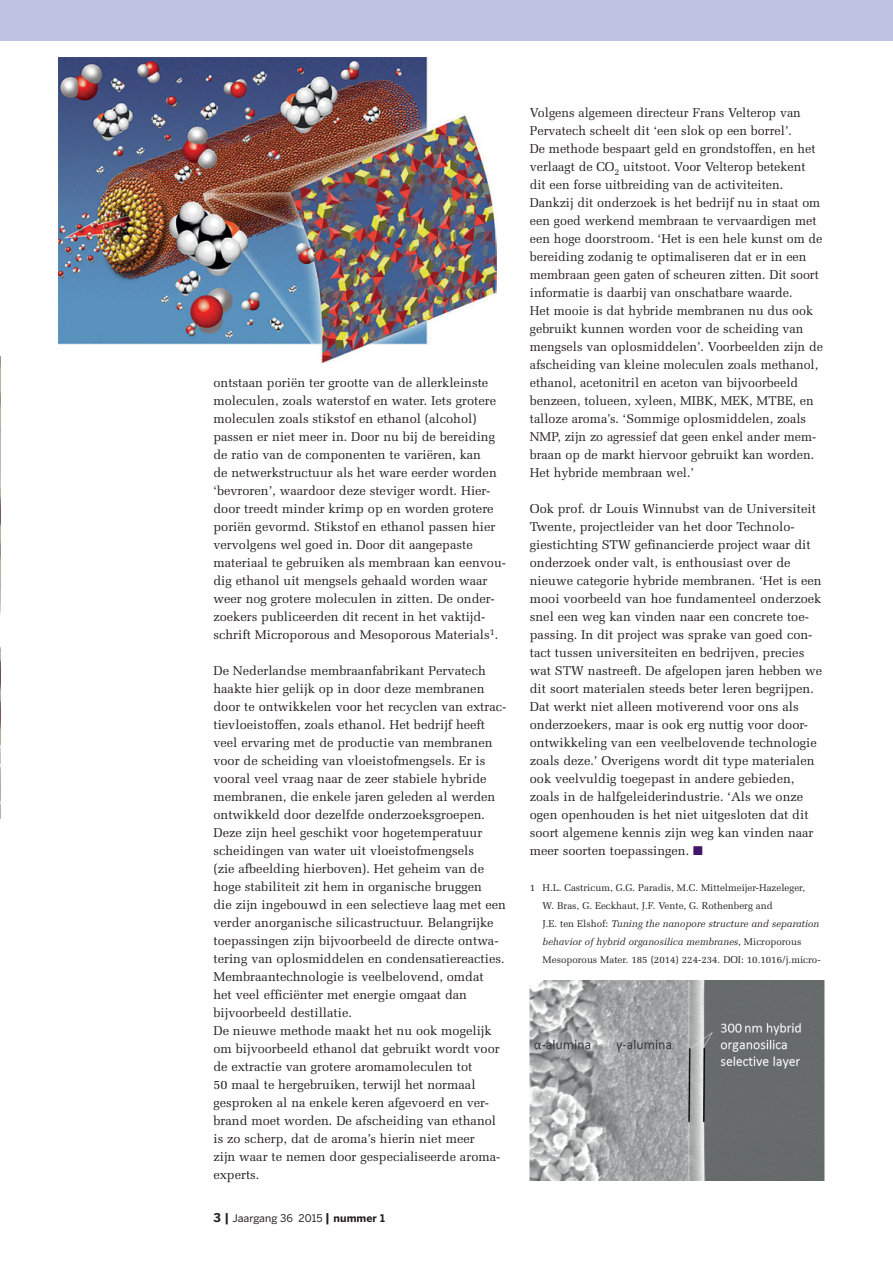
<style>
.page{position:relative;width:893px;height:1263px;background:#fff}
.page>*{position:absolute;margin:0;border:0;box-sizing:border-box;transform-origin:0 0}
.t1{font:12.75px/18px "Melior";color:#231f20}
.t2{font:10.5px "Benton Sans";letter-spacing:.005em;color:#231f20}
.t3{font:9.75px/18px "Melior";color:#231f20}
.s1{font-weight:700;font-size:12px}
.s2{font-weight:700}
.s3{color:#44146b}
.s4{font-style:italic}
</style>
<div class="page">
<div style="left:0;top:0;width:893px;height:40px;background:#bfc2e1"></div>
<img style="left:0;top:356px;width:1px;height:463px">
<img style="left:58px;top:57px;width:439px;height:307px">
<img style="left:530px;top:981px;width:295px;height:199px">
<p class="t1" style="left:213px;top:373px;width:294px">ontstaan poriën ter grootte van de allerkleinste moleculen, zoals waterstof en water. Iets grotere moleculen zoals stikstof en ethanol (alcohol) passen er niet meer in. Door nu bij de bereiding de ratio van de componenten te variëren, kan<br>de netwerkstructuur als het ware eerder worden ‘bevroren’, waardoor deze steviger wordt. Hier&shy;door treedt minder krimp op en worden grotere poriën gevormd. Stikstof en ethanol passen hier vervolgens wel goed in. Door dit aangepaste materiaal te gebruiken als membraan kan eenvou&shy;dig ethanol uit mengsels gehaald worden waar weer nog grotere moleculen in zitten. De onder&shy;zoekers publiceerden dit recent in het vaktijd&shy;schrift Microporous and Mesoporous Materials<sup>1</sup>.</p>
<p class="t1" style="left:213px;top:661px;width:294px">De Nederlandse membraanfabrikant Pervatech haakte hier gelijk op in door deze membranen door te ontwikkelen voor het recyclen van extrac&shy;tievloeistoffen, zoals ethanol. Het bedrijf heeft veel ervaring met de productie van membranen voor de scheiding van vloeistofmengsels. Er is vooral veel vraag naar de zeer stabiele hybride membranen, die enkele jaren geleden al werden ontwikkeld door dezelfde onderzoeksgroepen.<br>Deze zijn heel geschikt voor hogetemperatuur scheidingen van water uit vloeistofmengsels<br>(zie afbeelding hierboven). Het geheim van de hoge stabiliteit zit hem in organische bruggen<br>die zijn ingebouwd in een selectieve laag met een verder anorganische silicastructuur. Belangrijke toepassingen zijn bijvoorbeeld de directe ontwa&shy;tering van oplosmiddelen en condensatiereacties.<br>Membraantechnologie is veelbelovend, omdat<br>het veel efficiënter met energie omgaat dan bijvoorbeeld destillatie.<br>De nieuwe methode maakt het nu ook mogelijk om bijvoorbeeld ethanol dat gebruikt wordt voor de extractie van grotere aromamoleculen tot<br>50 maal te hergebruiken, terwijl het normaal gesproken al na enkele keren afgevoerd en ver&shy;brand moet worden. De afscheiding van ethanol is zo scherp, dat de aroma’s hierin niet meer<br>zijn waar te nemen door gespecialiseerde aroma&shy;experts.</p>
<p class="t2" style="left:213px;top:1211px;width:173px"><span class="s1">3 |</span> Jaargang 36 2015 <span class="s1">|</span> <span class="s2">nummer 1</span></p>
<p class="t1" style="left:530px;top:103px;width:295px">Volgens algemeen directeur Frans Velterop van Pervatech scheelt dit ‘een slok op een borrel’.<br>De methode bespaart geld en grondstoffen, en het verlaagt de CO<sub>2</sub> uitstoot. Voor Velterop betekent dit een forse uitbreiding van de activiteiten.<br>Dankzij dit onderzoek is het bedrijf nu in staat om een goed werkend membraan te vervaardigen met een hoge doorstroom. ‘Het is een hele kunst om de bereiding zodanig te optimaliseren dat er in een membraan geen gaten of scheuren zitten. Dit soort informatie is daarbij van onschatbare waarde.<br>Het mooie is dat hybride membranen nu dus ook gebruikt kunnen worden voor de scheiding van mengsels van oplosmiddelen’. Voorbeelden zijn de afscheiding van kleine moleculen zoals methanol, ethanol, acetonitril en aceton van bijvoorbeeld benzeen, tolueen, xyleen, MIBK, MEK, MTBE, en talloze aroma’s. ‘Sommige oplosmiddelen, zoals NMP, zijn zo agressief dat geen enkel ander mem&shy;braan op de markt hiervoor gebruikt kan worden.<br>Het hybride membraan wel.’</p>
<p class="t1" style="left:530px;top:499px;width:294px">Ook prof. dr Louis Winnubst van de Universiteit Twente, projectleider van het door Technolo&shy;giestichting STW gefinancierde project waar dit onderzoek onder valt, is enthousiast over de nieuwe categorie hybride membranen. ‘Het is een mooi voorbeeld van hoe fundamenteel onderzoek snel een weg kan vinden naar een concrete toe&shy;passing. In dit project was sprake van goed con&shy;tact tussen universiteiten en bedrijven, precies wat STW nastreeft. De afgelopen jaren hebben we dit soort materialen steeds beter leren begrijpen.<br>Dat werkt niet alleen motiverend voor ons als onderzoekers, maar is ook erg nuttig voor door&shy;ontwikkeling van een veelbelovende technologie zoals deze.’ Overigens wordt dit type materialen ook veelvuldig toegepast in andere gebieden, zoals in de halfgeleiderindustrie. ‘Als we onze ogen openhouden is het niet uitgesloten dat dit soort algemene kennis zijn weg kan vinden naar meer soorten toepassingen. <span class="s3">■</span></p>
<p class="t3" style="left:543px;top:878px;width:279px;text-indent:-13px">1 H.L. Castricum, G.G. Paradis, M.C. Mittelmeijer-Hazeleger,<br>W. Bras, G. Eeckhaut, J.F. Vente, G. Rothenberg and<br>J.E. ten Elshof: <span class="s4">Tuning the nanopore structure and separation behavior of hybrid organosilica membranes</span>, Microporous Mesoporous Mater. 185 (2014) 224-234. DOI: 10.1016/j.micro-</p>
</div>
